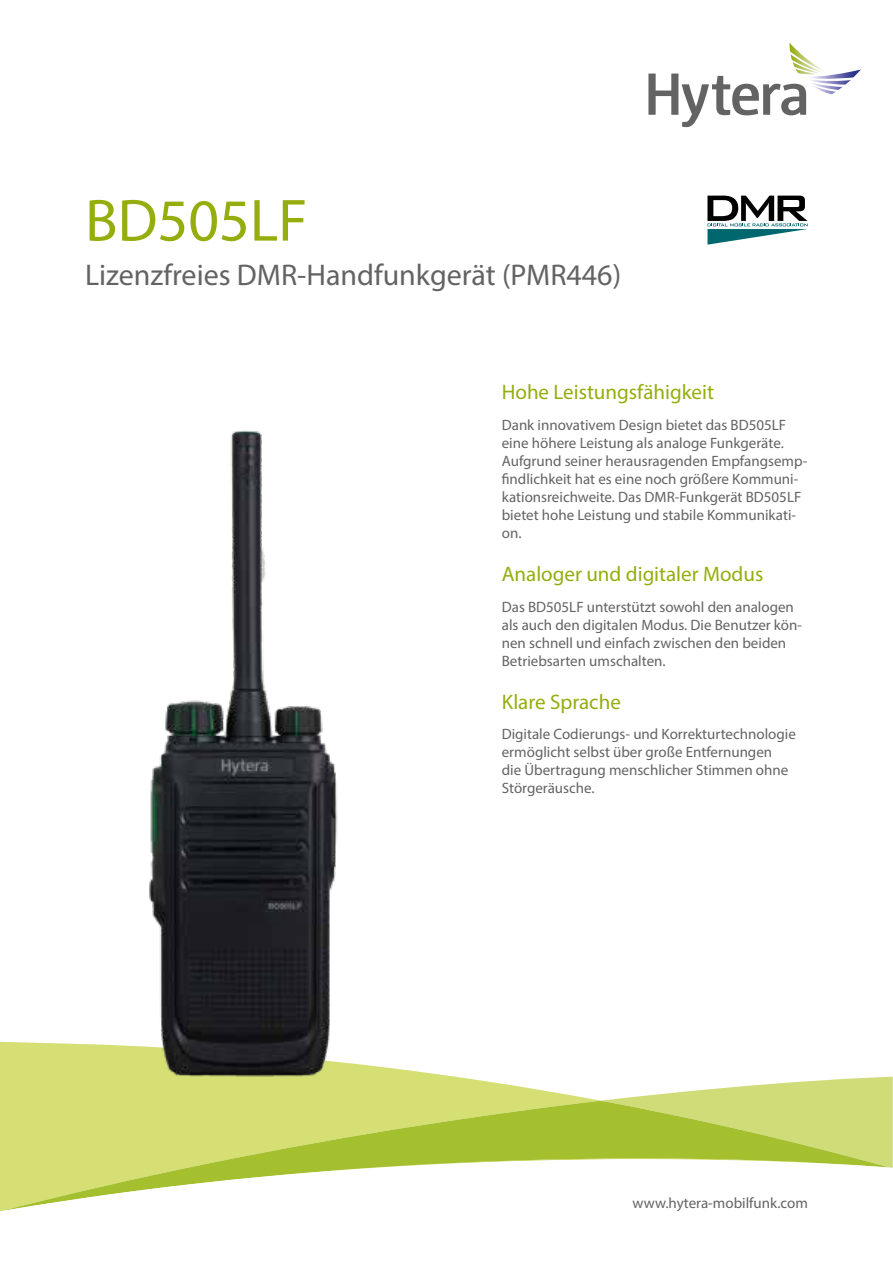
<style>
.page{position:relative;width:893px;height:1263px;background:#fff}
.page>*{position:absolute;margin:0;border:0;box-sizing:border-box;transform-origin:0 0}
.t1{font:60px "Myriad Pro";color:#95ad0d}
.t2{font:30px "Myriad Pro";color:#646363}
.t3{font:21px "Myriad Pro";color:#95ad0d}
.t4{font:15px/18px "Myriad Pro";color:#646363}
</style>
<div class="page">
<svg style="left:648px;top:43px;width:213px;height:84px"></svg>
<svg style="left:601px;top:1077px;width:292px;height:82px;fill:#cfdc77"></svg>
<svg style="left:0;top:1042px;width:601px;height:59px;fill:#d5df74"></svg>
<svg style="left:0;top:1101px;width:890px;height:58px;background:#c1d259"></svg>
<svg style="left:0;top:1159px;width:893px;height:52px"></svg>
<img style="left:145px;top:430px;width:195px;height:679px">
<svg style="left:707px;top:196px;width:101px;height:49px"></svg>
<h1 class="t1" style="left:85px;top:183px;width:224px">BD505LF</h1>
<h2 class="t2" style="left:85px;top:257px;width:538px">Lizenzfreies DMR-Handfunkgerät (PMR446)</h2>
<h3 class="t3" style="left:502px;top:379px;width:214px">Hohe Leistungsfähigkeit</h3>
<p class="t4" style="left:502px;top:415px;width:307px">Dank innovativem Design bietet das BD505LF eine höhere Leistung als analoge Funkgeräte.<br>Aufgrund seiner herausragenden Empfangsemp&shy;findlichkeit hat es eine noch größere Kommuni&shy;kationsreichweite. Das DMR-Funkgerät BD505LF bietet hohe Leistung und stabile Kommunikati&shy;on.</p>
<h3 class="t3" style="left:502px;top:561px;width:263px">Analoger und digitaler Modus</h3>
<p class="t4" style="left:502px;top:597px;width:302px">Das BD505LF unterstützt sowohl den analogen als auch den digitalen Modus. Die Benutzer kön&shy;nen schnell und einfach zwischen den beiden Betriebsarten umschalten.</p>
<h3 class="t3" style="left:502px;top:689px;width:121px">Klare Sprache</h3>
<p class="t4" style="left:502px;top:725px;width:296px">Digitale Codierungs- und Korrekturtechnologie ermöglicht selbst über große Entfernungen<br>die Übertragung menschlicher Stimmen ohne Störgeräusche.</p>
<p class="t4" style="left:633px;top:1193px;width:177px">www.hytera-mobilfunk.com</p>
</div>
